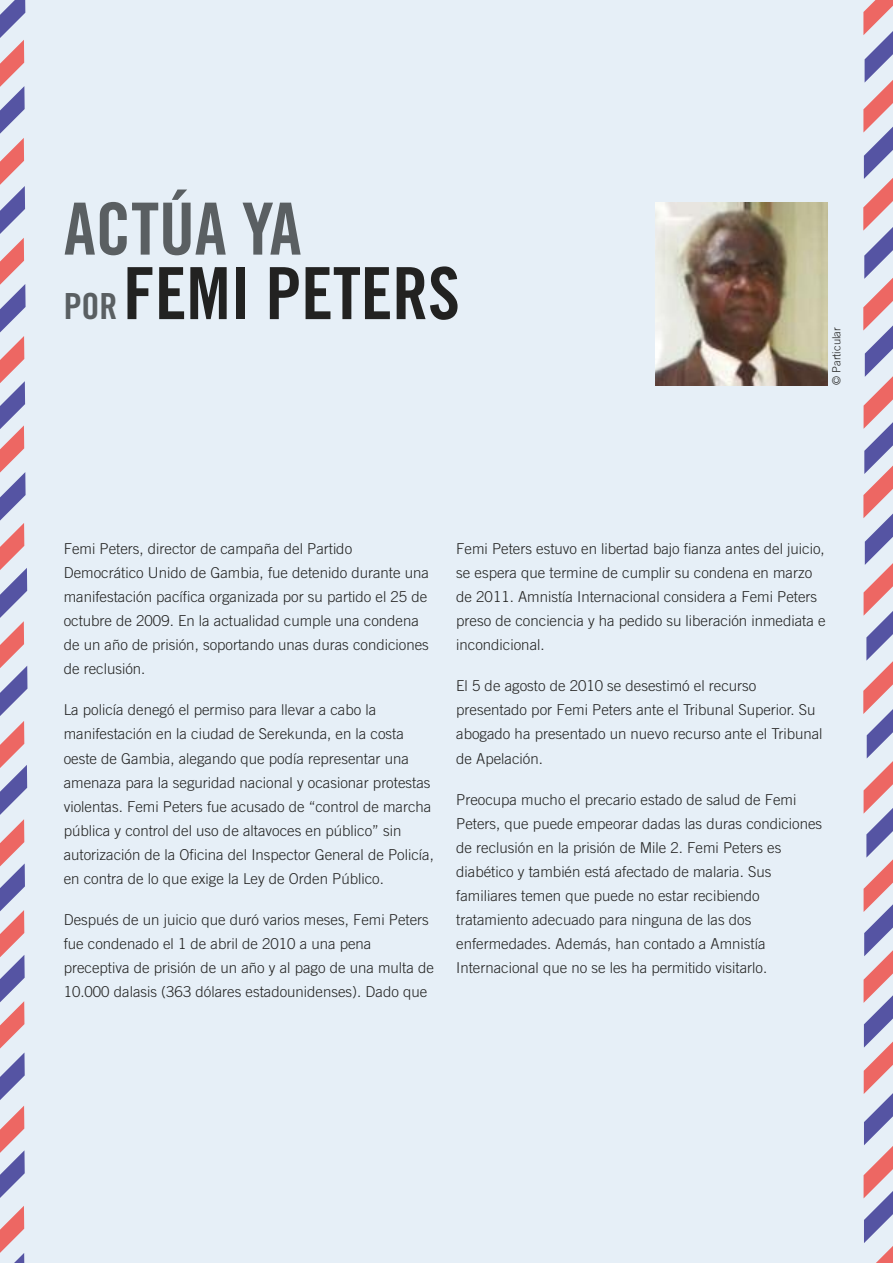
<style>
.page{position:relative;width:893px;height:1263px;background:#e6eff7}
.page>*{position:absolute;margin:0;border:0;box-sizing:border-box;transform-origin:0 0}
.t1{font:72px/64.5px "Amnesty Trade Gothic Bd Cn 20";letter-spacing:-.005em;color:#222221}
.t2{font:300 15px/24px "Amnesty Trade Gothic";color:#222221}
.t3{font:300 11.25px "Amnesty Trade Gothic";color:#222221}
.s1{color:#5a5f62}
.s2{font-size:36px;color:#5a5f62}
</style>
<div class="page">
<img style="left:655px;top:203px;width:173px;height:182px">
<svg style="left:0;top:0;width:27px;height:1263px"></svg>
<svg style="left:863px;top:0;width:30px;height:1263px"></svg>
<h1 class="t1" style="left:64px;top:196px;width:398px"><span class="s1">ACTÚA YA<br></span><span class="s2">POR</span> FEMI PETERS</h1>
<p class="t3" style="left:830px;top:385px;width:59px;rotate:-90deg">© Particular</p>
<p class="t2" style="left:64px;top:537px;width:367px">Femi Peters, director de campaña del Partido Democrático Unido de Gambia, fue detenido durante una manifestación pacífica organizada por su partido el 25 de octubre de 2009. En la actualidad cumple una condena de un año de prisión, soportando unas duras condiciones de reclusión.</p>
<p class="t2" style="left:64px;top:698px;width:372px">La policía denegó el permiso para llevar a cabo la manifestación en la ciudad de Serekunda, en la costa oeste de Gambia, alegando que podía representar una amenaza para la seguridad nacional y ocasionar protestas violentas. Femi Peters fue acusado de “control de marcha pública y control del uso de altavoces en público” sin autorización de la Oficina del Inspector General de Policía, en contra de lo que exige la Ley de Orden Público.</p>
<p class="t2" style="left:64px;top:907px;width:372px">Después de un juicio que duró varios meses, Femi Peters fue condenado el 1 de abril de 2010 a una pena preceptiva de prisión de un año y al pago de una multa de 10.000 dalasis (363 dólares estadounidenses). Dado que</p>
<p class="t2" style="left:456px;top:537px;width:371px">Femi Peters estuvo en libertad bajo fianza antes del juicio, se espera que termine de cumplir su condena en marzo de 2011. Amnistía Internacional considera a Femi Peters preso de conciencia y ha pedido su liberación inmediata e incondicional.</p>
<p class="t2" style="left:456px;top:674px;width:368px">El 5 de agosto de 2010 se desestimó el recurso presentado por Femi Peters ante el Tribunal Superior. Su abogado ha presentado un nuevo recurso ante el Tribunal de Apelación.</p>
<p class="t2" style="left:456px;top:787px;width:367px">Preocupa mucho el precario estado de salud de Femi Peters, que puede empeorar dadas las duras condiciones de reclusión en la prisión de Mile 2. Femi Peters es diabético y también está afectado de malaria. Sus familiares temen que puede no estar recibiendo tratamiento adecuado para ninguna de las dos enfermedades. Además, han contado a Amnistía Internacional que no se les ha permitido visitarlo.</p>
</div>
